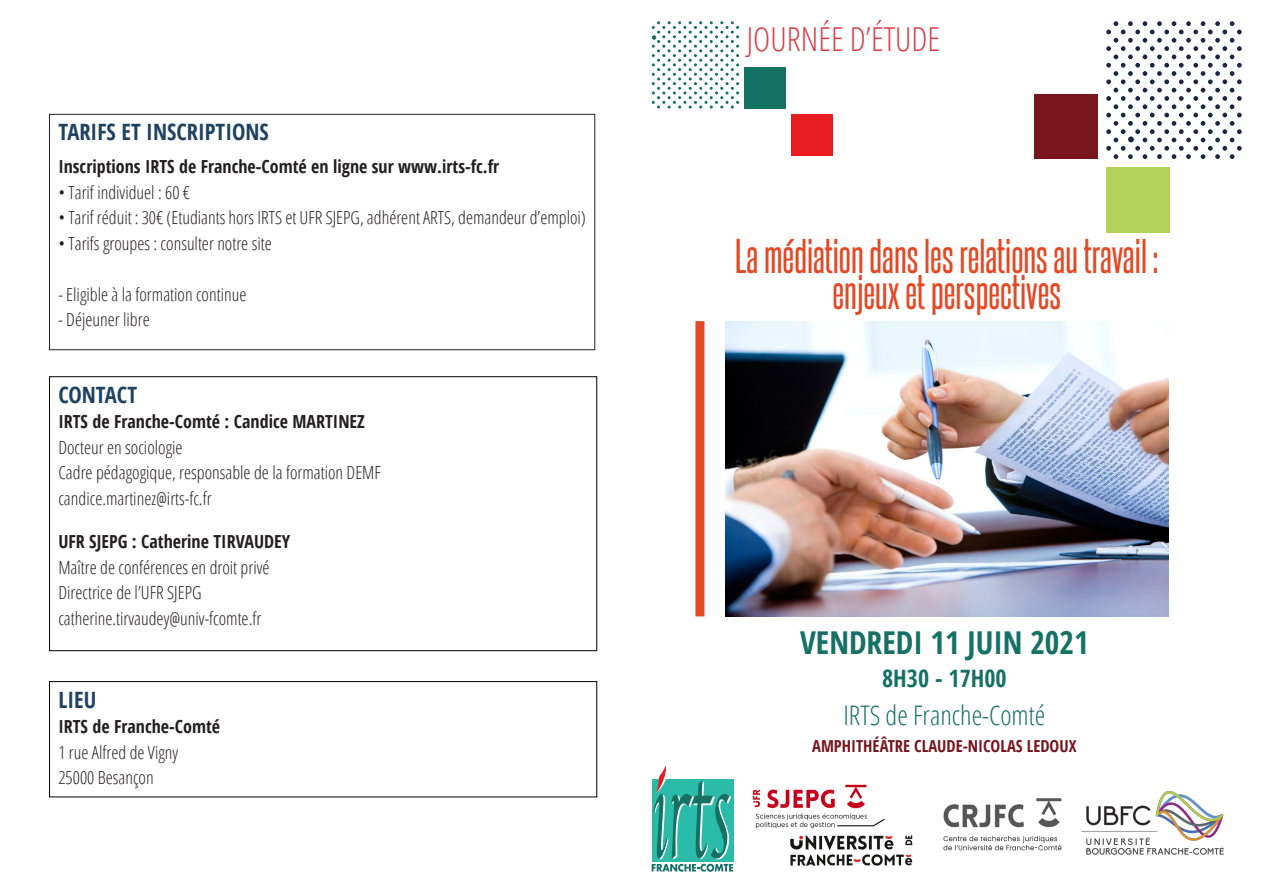
<style>
.page{position:relative;width:1263px;height:893px;background:#fff}
.page>*{position:absolute;margin:0;border:0;box-sizing:border-box;transform-origin:0 0}
.t1{font:42px "Steelfish Rg";color:#e54824}
.t2{font:300 condensed 33px "Open Sans";color:#db3e47}
.t3{font:700 condensed 31.5px "Open Sans";color:#147164}
.t4{font:300 condensed 27px "Open Sans";color:#147164}
.t5{font:700 condensed 24px "Open Sans";color:#147164}
.t6{font:700 condensed 22.5px "Open Sans";color:#1e4362}
.t7{font:300 condensed 18px "Open Sans";color:#231f20}
.t8{font:700 condensed 18px "Open Sans";color:#231f20}
.t9{font:700 condensed 16.5px "Open Sans";color:#77141c}
</style>
<div class="page">
<img style="left:943px;top:798px;width:119px;height:53px">
<div style="left:745px;top:68px;width:41px;height:41px;background:#147164"></div>
<div style="left:791px;top:114px;width:41px;height:41px;background:#e91c22"></div>
<svg style="left:652px;top:21px;width:87px;height:88px"></svg>
<svg style="left:652px;top:765px;width:81px;height:107px"></svg>
<img style="left:725px;top:321px;width:443px;height:295px">
<div style="left:1034px;top:94px;width:64px;height:65px;background:#77141c"></div>
<div style="left:1106px;top:167px;width:64px;height:65px;background:#b0d358"></div>
<svg style="left:1106px;top:21px;width:136px;height:138px"></svg>
<div style="left:695px;top:321px;width:9px;height:295px;background:#e54824"></div>
<img style="left:752px;top:784px;width:161px;height:82px">
<img style="left:1082px;top:790px;width:142px;height:65px">
<div style="left:49px;top:114px;width:546px;height:236px;border:1px solid #231f20"></div>
<div style="left:49px;top:376px;width:548px;height:275px;border:1px solid #000"></div>
<div style="left:49px;top:681px;width:548px;height:116px;border:1px solid #000"></div>
<p class="t6" style="left:58px;top:117px;width:212px">TARIFS ET INSCRIPTIONS</p>
<p class="t8" style="left:58px;top:154px;width:442px">Inscriptions IRTS de Franche-Comté en ligne sur www.irts-fc.fr</p>
<p class="t7" style="left:58px;top:180px;width:133px">• Tarif individuel : 60 €</p>
<p class="t7" style="left:58px;top:206px;width:529px">• Tarif réduit : 30€ (Etudiants hors IRTS et UFR SJEPG, adhérent ARTS, demandeur d’emploi)</p>
<p class="t7" style="left:58px;top:231px;width:215px">• Tarifs groupes : consulter notre site</p>
<p class="t7" style="left:58px;top:282px;width:190px">- Eligible à la formation continue</p>
<p class="t7" style="left:58px;top:308px;width:93px">- Déjeuner libre</p>
<p class="t6" style="left:58px;top:379px;width:80px">CONTACT</p>
<p class="t8" style="left:58px;top:409px;width:308px">IRTS de Franche-Comté : Candice MARTINEZ</p>
<p class="t7" style="left:58px;top:435px;width:126px">Docteur en sociologie</p>
<p class="t7" style="left:58px;top:461px;width:324px">Cadre pédagogique, responsable de la formation DEMF</p>
<p class="t7" style="left:58px;top:486px;width:155px">candice.martinez@irts-fc.fr</p>
<p class="t8" style="left:58px;top:529px;width:233px">UFR SJEPG : Catherine TIRVAUDEY</p>
<p class="t7" style="left:58px;top:555px;width:213px">Maître de conférences en droit privé</p>
<p class="t7" style="left:58px;top:581px;width:145px">Directrice de l’UFR SJEPG</p>
<p class="t7" style="left:58px;top:606px;width:204px">catherine.tirvaudey@univ-fcomte.fr</p>
<p class="t6" style="left:58px;top:684px;width:40px">LIEU</p>
<p class="t8" style="left:58px;top:714px;width:163px">IRTS de Franche-Comté</p>
<p class="t7" style="left:58px;top:740px;width:121px">1 rue Alfred de Vigny</p>
<p class="t7" style="left:58px;top:765px;width:97px">25000 Besançon</p>
<p class="t2" style="left:747px;top:17px;width:195px">JOURNÉE D’ÉTUDE</p>
<p class="t1" style="left:735px;top:230px;width:425px">La médiation dans les relations au travail :</p>
<p class="t1" style="left:832px;top:266px;width:230px">enjeux et perspectives</p>
<p class="t3" style="left:800px;top:621px;width:290px">VENDREDI 11 JUIN 2021</p>
<p class="t5" style="left:882px;top:661px;width:126px">8H30 - 17H00</p>
<p class="t4" style="left:843px;top:697px;width:203px">IRTS de Franche-Comté</p>
<p class="t9" style="left:812px;top:734px;width:266px">AMPHITHÉÂTRE CLAUDE-NICOLAS LEDOUX</p>
</div>
